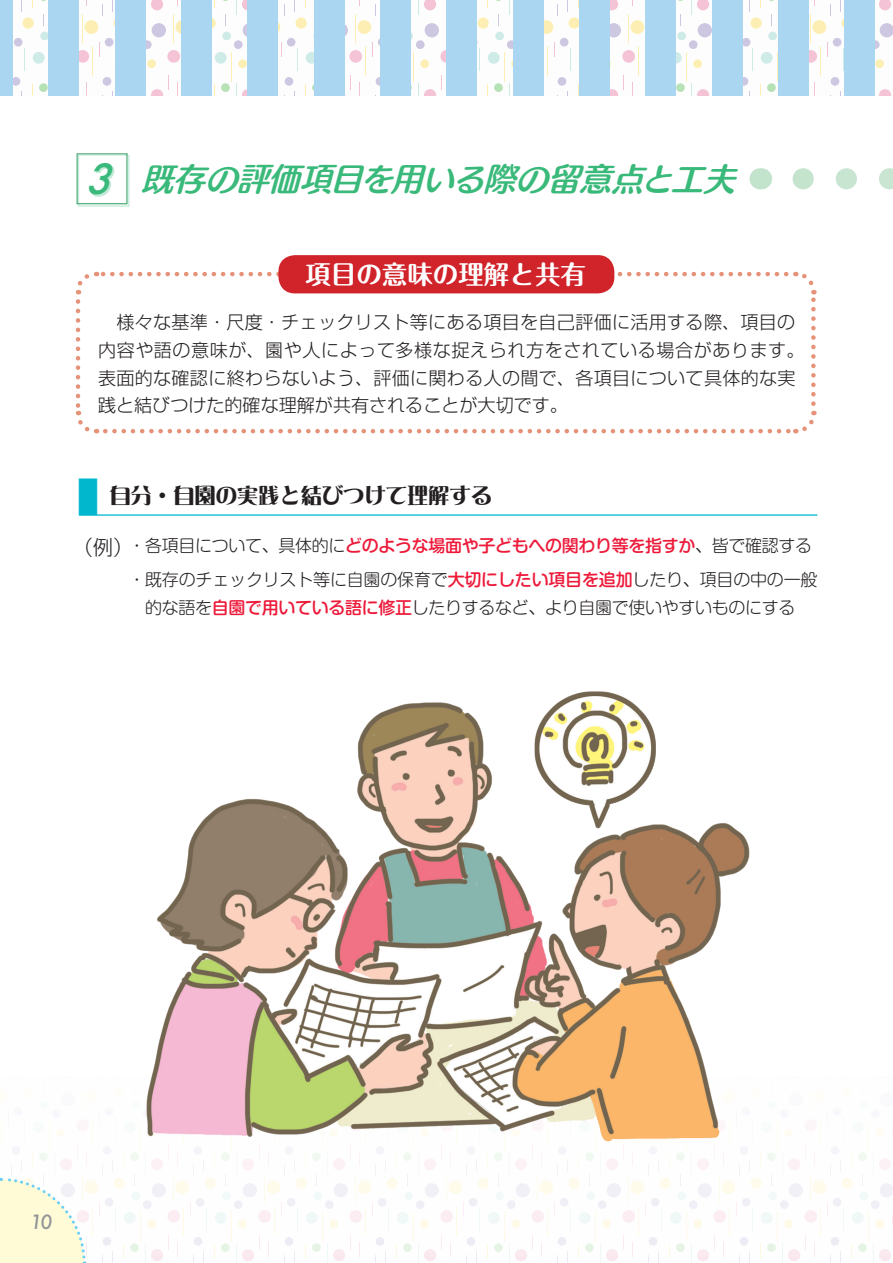
<style>
.page{position:relative;width:893px;height:1263px;background:#fff}
.page>*{position:absolute;margin:0;border:0;box-sizing:border-box;transform-origin:0 0}
.t1{font:italic 500 40.35px "Futura";color:#39b97a}
.t2{font:italic 31.95px "Humming Std B";color:#39b97a}
.t3{font:700 25.5px "Maru Fo Pro";color:#fff}
.t4{font:21.3px "DF Lei Ga So W9 MP RKSJ H";color:#231f20}
.t5{font:italic 500 19.2px "Futura";color:#939598}
.t6{font:300 18px/27.6px "Shin Go Pr 6 N";letter-spacing:.015em;color:#231f20}
.t7{font:300 16.95px/34px "Shin M Go Pro";letter-spacing:-.01em;color:#231f20}
.s1{font-family:"Shin Go Pr 6 N";font-size:42.45px;color:#00b7ce}
.s2{font-family:"Shin Go Pr 6 N";font-size:20.25px}
.s3{font-weight:500;color:#ed1a3a}
</style>
<div class="page">
<svg style="left:1px;top:1117px;width:891px;height:146px"></svg>
<hr style="left:892px;top:1077px;width:1px;height:186px;background:#bfbfbf">
<svg style="left:0;top:1176px;width:87px;height:87px"></svg>
<svg style="left:13px;top:0;width:879px;height:96px"></svg>
<hr style="left:892px;top:0;width:1px;height:96px;background:#bfbfbf">
<div style="left:0;top:0;width:13px;height:96px;background:#aad6f2"></div>
<div style="left:49px;top:0;width:30px;height:96px;background:#aad6f2"></div>
<div style="left:115px;top:0;width:30px;height:96px;background:#aad6f2"></div>
<div style="left:181px;top:0;width:31px;height:96px;background:#aad6f2"></div>
<div style="left:248px;top:0;width:30px;height:96px;background:#aad6f2"></div>
<div style="left:314px;top:0;width:30px;height:96px;background:#aad6f2"></div>
<div style="left:380px;top:0;width:31px;height:96px;background:#aad6f2"></div>
<div style="left:447px;top:0;width:30px;height:96px;background:#aad6f2"></div>
<div style="left:513px;top:0;width:30px;height:96px;background:#aad6f2"></div>
<div style="left:579px;top:0;width:31px;height:96px;background:#aad6f2"></div>
<div style="left:646px;top:0;width:30px;height:96px;background:#aad6f2"></div>
<div style="left:712px;top:0;width:30px;height:96px;background:#aad6f2"></div>
<div style="left:778px;top:0;width:31px;height:96px;background:#aad6f2"></div>
<div style="left:845px;top:0;width:30px;height:96px;background:#aad6f2"></div>
<img style="left:122px;top:691px;width:648px;height:466px">
<hr style="left:79px;top:514px;width:738px;height:2px;background:#00b7ce">
<div style="left:78px;top:155px;width:51px;height:51px;background:#39b97a;opacity:.3"></div>
<div style="left:77px;top:153px;width:51px;height:51px;border:1px solid #4aaa76"></div>
<svg style="left:75px;top:301px;width:22px;height:133px"></svg>
<svg style="left:105px;top:411px;width:712px;height:23px"></svg>
<svg style="left:795px;top:271px;width:22px;height:133px"></svg>
<svg style="left:75px;top:270px;width:711px;height:24px"></svg>
<div style="left:278px;top:255px;width:336px;height:38px;background:#d1232a;border-radius:16px"></div>
<svg style="left:760px;top:168px;width:1px;height:21px"></svg>
<svg style="left:803px;top:168px;width:90px;height:21px"></svg>
<h1 class="t1" style="left:85px;top:152px;width:41px">3</h1>
<h2 class="t2" style="left:141px;top:155px;width:608px">既存の評価項目を用いる際の留意点と工夫</h2>
<h3 class="t3" style="left:305px;top:254px;width:282px">項目の意味の理解と共有</h3>
<p class="t6" style="left:98px;top:307px;width:708px">　様々な基準・尺度・チェックリスト等にある項目を自己評価に活用する際、項目の内容や語の意味が、園や人によって多様な捉えられ方をされている場合があります。表面的な確認に終わらないよう、評価に関わる人の間で、各項目について具体的な実践と結びつけた的確な理解が共有されることが大切です。</p>
<p class="t4" style="left:77px;top:485px;width:416px"><span class="s1">■</span> 自分・自園の実践と結びつけて理解する</p>
<p class="t7" style="left:128px;top:527px;width:691px;text-indent:-56px"><span class="s2">（例）</span>・各項目について、具体的に<span class="s3">どのような場面や子どもへの関わり等を指すか</span>、皆で確認する・既存のチェックリスト等に自園の保育で<span class="s3">大切にしたい項目を追加</span>したり、項目の中の一般</p>
<p class="t7" style="left:145px;top:589px;width:652px">的な語を<span class="s3">自園で用いている語に修正</span>したりするなど、より自園で使いやすいものにする</p>
<p class="t5" style="left:30px;top:1208px;width:24px">10</p>
</div>
